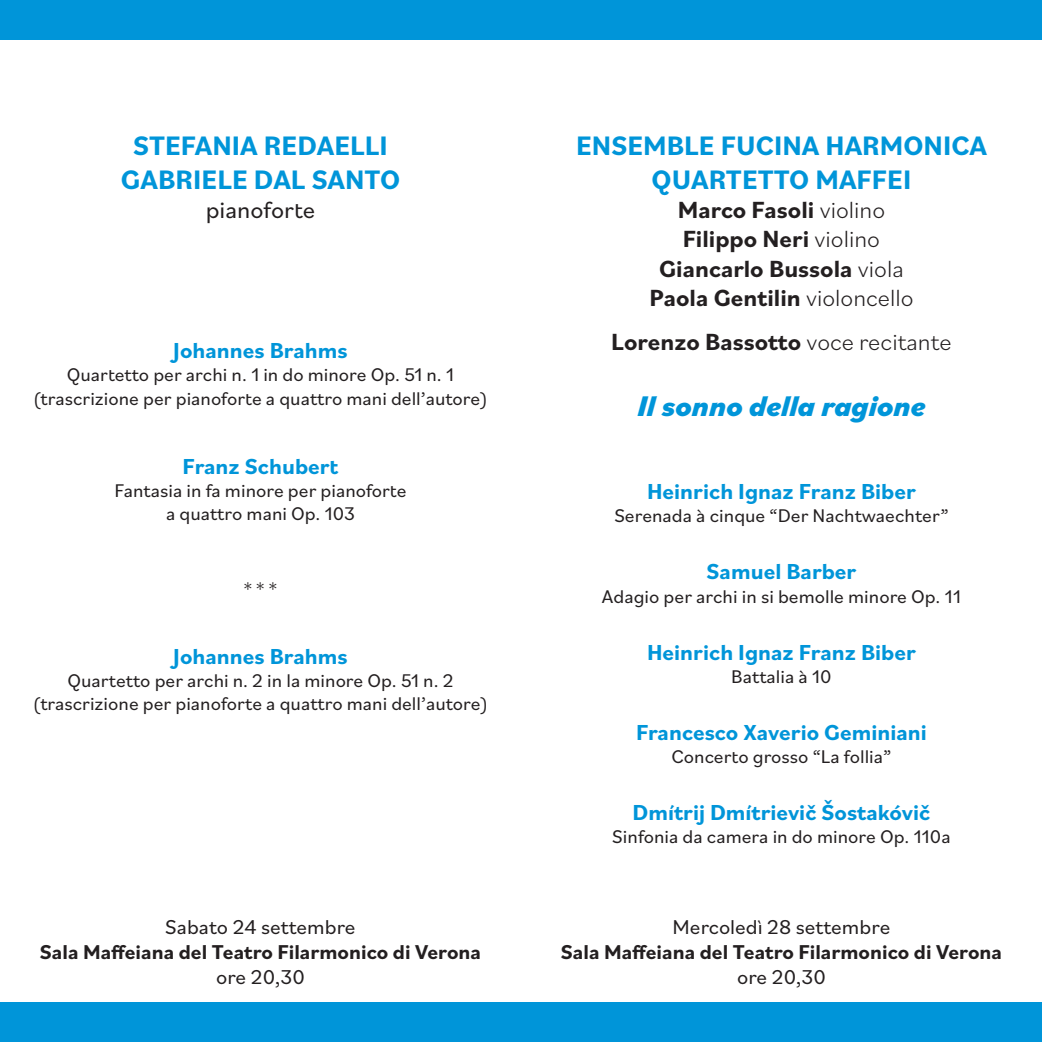
<style>
.page{position:relative;width:1042px;height:1042px;background:#fff}
.page>*{position:absolute;margin:0;border:0;box-sizing:border-box;transform-origin:0 0}
.t1{font:italic 800 29.75px "Bilo";color:#0095d9}
.t2{font:700 28px/33.6px "Bilo";color:#0095d9;text-align:center}
.t3{font:700 24.5px/29.4px "Bilo";color:#231f20;text-align:center}
.t4{font:24.5px "Bilo";color:#231f20}
.t5{font:700 22.75px "Bilo";color:#0095d9}
.t6{font:700 21px "Bilo";color:#231f20}
.t7{font:21px "Bilo";color:#231f20}
.t8{font:19.25px/23.1px "Bilo";color:#231f20;text-align:center}
.s1{font-weight:300}
</style>
<div class="page">
<div style="left:0;top:0;width:1042px;height:40px;background:#0095d9"></div>
<div style="left:0;top:1002px;width:1042px;height:40px;background:#0095d9"></div>
<h2 class="t2" style="left:121px;top:128px;width:281px">STEFANIA REDAELLI<br>GABRIELE DAL SANTO</h2>
<p class="t4" style="left:206px;top:193px;width:111px">pianoforte</p>
<p class="t5" style="left:173px;top:335px;width:176px">Johannes Brahms</p>
<p class="t8" style="left:33px;top:363px;width:456px">Quartetto per archi n. 1 in do minore Op. 51 n. 1 (trascrizione per pianoforte a quattro mani dell’autore)</p>
<p class="t5" style="left:183px;top:450px;width:157px">Franz Schubert</p>
<p class="t8" style="left:114px;top:478px;width:294px">Fantasia in fa minore per pianoforte a quattro mani Op. 103</p>
<p class="t8" style="left:244px;top:576px;width:35px">* * *</p>
<p class="t5" style="left:173px;top:640px;width:176px">Johannes Brahms</p>
<p class="t8" style="left:33px;top:668px;width:456px">Quartetto per archi n. 2 in la minore Op. 51 n. 2 (trascrizione per pianoforte a quattro mani dell’autore)</p>
<p class="t7" style="left:165px;top:912px;width:192px">Sabato 24 settembre</p>
<p class="t6" style="left:40px;top:937px;width:443px">Sala Maffeiana del Teatro Filarmonico di Verona</p>
<p class="t7" style="left:216px;top:962px;width:90px">ore 20,30</p>
<h2 class="t2" style="left:576px;top:128px;width:412px">ENSEMBLE FUCINA HARMONICA<br>QUARTETTO MAFFEI</h2>
<p class="t3" style="left:649px;top:194px;width:265px">Marco Fasoli <span class="s1">violino<br></span>Filippo Neri <span class="s1">violino<br></span>Giancarlo Bussola <span class="s1">viola<br></span>Paola Gentilin <span class="s1">violoncello</span></p>
<p class="t3" style="left:611px;top:327px;width:342px">Lorenzo Bassotto <span class="s1">voce recitante</span></p>
<h1 class="t1" style="left:637px;top:385px;width:290px">Il sonno della ragione</h1>
<p class="t5" style="left:647px;top:476px;width:270px">Heinrich Ignaz Franz Biber</p>
<p class="t8" style="left:614px;top:504px;width:336px">Serenada à cinque “Der Nachtwaechter”</p>
<p class="t5" style="left:706px;top:556px;width:151px">Samuel Barber</p>
<p class="t8" style="left:602px;top:584px;width:360px">Adagio per archi in si bemolle minore Op. 11</p>
<p class="t5" style="left:647px;top:636px;width:270px">Heinrich Ignaz Franz Biber</p>
<p class="t8" style="left:731px;top:664px;width:102px">Battalia à 10</p>
<p class="t5" style="left:636px;top:716px;width:292px">Francesco Xaverio Geminiani</p>
<p class="t8" style="left:671px;top:744px;width:221px">Concerto grosso “La follia”</p>
<p class="t5" style="left:632px;top:797px;width:299px">Dmítrij Dmítrievič Šostakóvič</p>
<p class="t8" style="left:612px;top:824px;width:340px">Sinfonia da camera in do minore Op. 110a</p>
<p class="t7" style="left:672px;top:912px;width:219px">Mercoledì 28 settembre</p>
<p class="t6" style="left:561px;top:937px;width:443px">Sala Maffeiana del Teatro Filarmonico di Verona</p>
<p class="t7" style="left:737px;top:962px;width:90px">ore 20,30</p>
</div>
